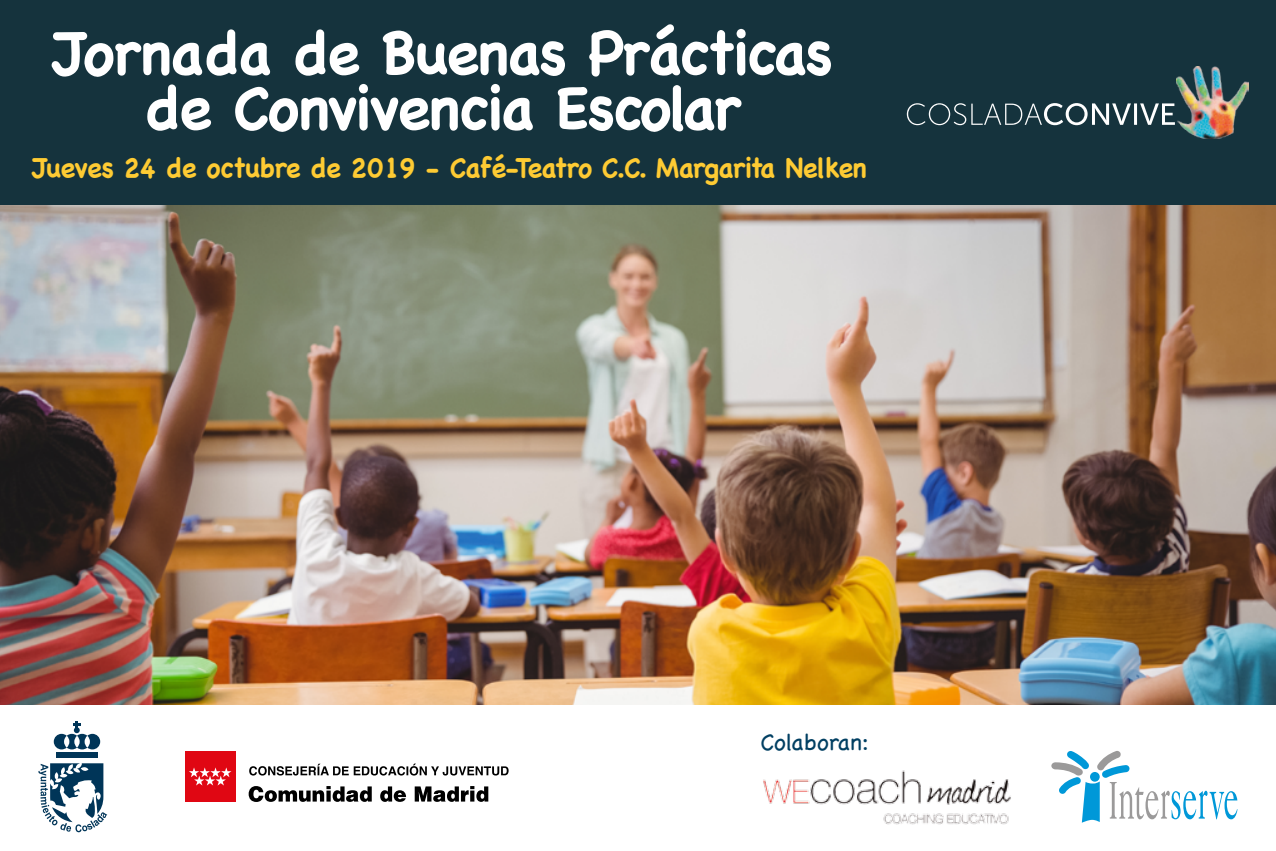
<style>
.page{position:relative;width:1276px;height:851px;background:#fff}
.page>*{position:absolute;margin:0;border:0;box-sizing:border-box;transform-origin:0 0}
.t1{font:700 60px/55px "Chalkboard SE";letter-spacing:-.03em;color:#fff;text-align:center}
.t2{font:700 27.5px "Chalkboard SE";letter-spacing:-.02em;color:#fecb33}
.t3{font:300 23.5px "Chalkboard SE";color:#003f62}
</style>
<div class="page">
<img style="left:0;top:204px;width:1276px;height:500px">
<div style="left:0;top:0;width:1276px;height:204px;background:#15333d"></div>
<img style="left:1176px;top:66px;width:72px;height:72px">
<svg style="left:907px;top:103px;width:268px;height:22px"></svg>
<img style="left:763px;top:770px;width:248px;height:55px">
<svg style="left:1051px;top:751px;width:186px;height:71px"></svg>
<svg style="left:249px;top:786px;width:123px;height:15px"></svg>
<svg style="left:380px;top:786px;width:26px;height:15px"></svg>
<svg style="left:415px;top:786px;width:73px;height:15px"></svg>
<div style="left:185px;top:750px;width:51px;height:51px;background:#e00713"></div>
<svg style="left:189px;top:767px;width:42px;height:18px"></svg>
<svg style="left:249px;top:763px;width:259px;height:12px"></svg>
<svg style="left:38px;top:763px;width:69px;height:69px"></svg>
<div style="left:56px;top:751px;width:41px;height:6px;background:#003558"></div>
<svg style="left:54px;top:721px;width:46px;height:28px"></svg>
<h1 class="t1" style="left:52px;top:25px;width:782px">Jornada de Buenas Prácticas de Convivencia Escolar</h1>
<p class="t2" style="left:32px;top:152px;width:836px">Jueves 24 de octubre de 2019 - Café-Teatro C.C. Margarita Nelken</p>
<p class="t3" style="left:760px;top:721px;width:110px">Colaboran:</p>
</div>
